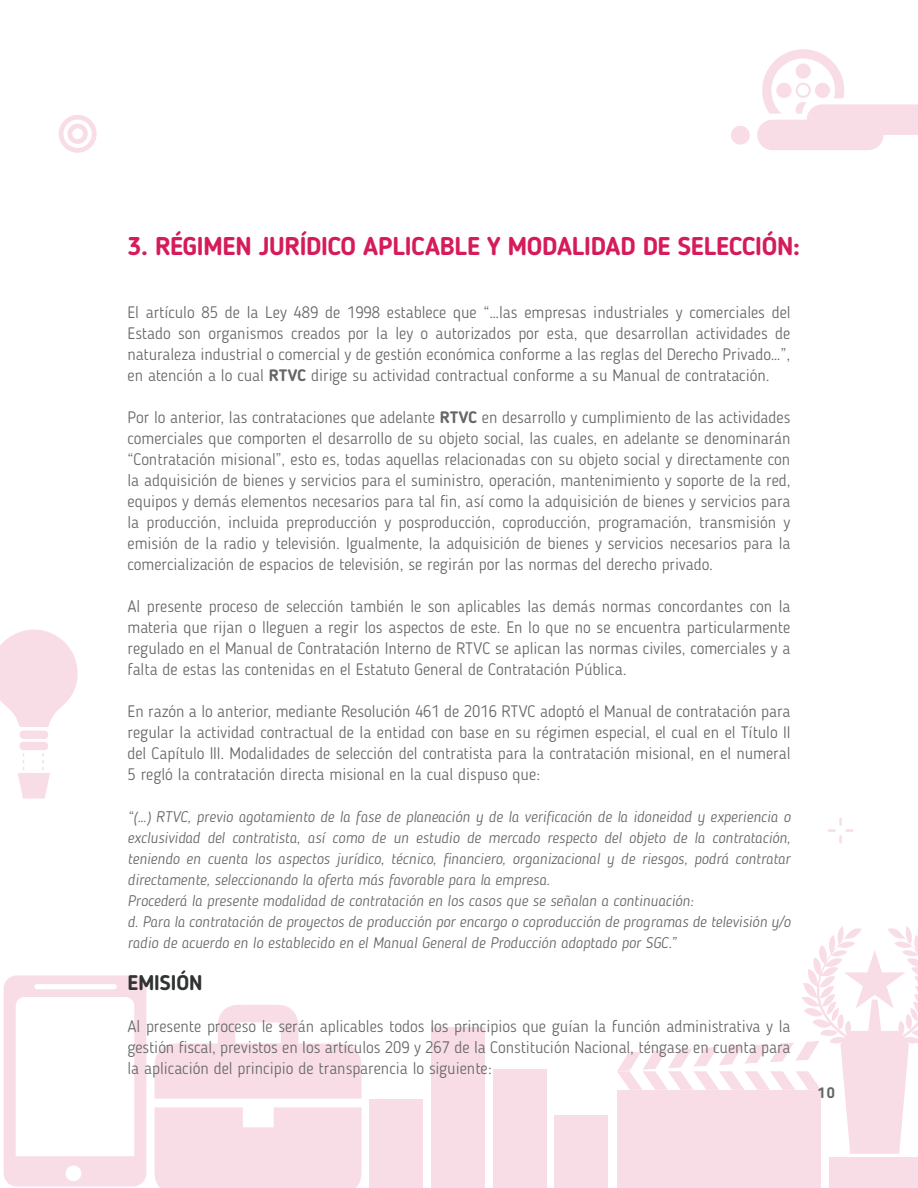
<style>
.page{position:relative;width:918px;height:1188px;background:#fff}
.page>*{position:absolute;margin:0;border:0;box-sizing:border-box;transform-origin:0 0}
.t1{font:700 25.5px "Blogger Sans";letter-spacing:-.01em;color:#d51b5a}
.t2{font:700 21px "Blogger Sans";color:#313232}
.t3{font:300 16.5px/21px "Blogger Sans";color:#666;text-align:justify}
.t4{font:300 16.5px/21px "Blogger Sans";color:#666766;text-align:justify}
.t5{font:italic 300 15.3px/21px "Blogger Sans";color:#666}
.t6{font:700 15px "Blogger Sans";color:#666}
.s1{font-weight:700}
</style>
<div class="page">
<div style="left:731px;top:126px;width:19px;height:19px;background:#f8dde6;border-radius:50%"></div>
<svg style="left:0;top:629px;width:78px;height:170px"></svg>
<div style="left:155px;top:1107px;width:207px;height:81px;background:#f8dde6"></div>
<svg style="left:155px;top:1005px;width:207px;height:94px"></svg>
<svg style="left:59px;top:115px;width:38px;height:38px"></svg>
<svg style="left:828px;top:818px;width:26px;height:26px"></svg>
<div style="left:617px;top:1090px;width:204px;height:98px;background:#f8dde6"></div>
<div style="left:431px;top:1027px;width:54px;height:161px;background:#f8dde6"></div>
<div style="left:493px;top:1070px;width:53px;height:118px;background:#f8dde6"></div>
<div style="left:370px;top:1099px;width:53px;height:89px;background:#f8dde6"></div>
<div style="left:554px;top:1115px;width:54px;height:73px;background:#f8dde6"></div>
<svg style="left:757px;top:49px;width:161px;height:101px"></svg>
<svg style="left:4px;top:975px;width:142px;height:212px"></svg>
<div style="left:829px;top:1157px;width:89px;height:31px;background:#f8dde6"></div>
<svg style="left:617px;top:926px;width:301px;height:228px"></svg>
<h1 class="t1" style="left:128px;top:230px;width:674px">3. RÉGIMEN JURÍDICO APLICABLE Y MODALIDAD DE SELECCIÓN:</h1>
<p class="t3" style="left:128px;top:301px;width:665px">El artículo 85 de la Ley 489 de 1998 establece que “…las empresas industriales y comerciales del Estado son organismos creados por la ley o autorizados por esta, que desarrollan actividades de naturaleza industrial o comercial y de gestión económica conforme a las reglas del Derecho Privado…”, en atención a lo cual <span class="s1">RTVC</span> dirige su actividad contractual conforme a su Manual de contratación.</p>
<p class="t3" style="left:128px;top:406px;width:665px">Por lo anterior, las contrataciones que adelante <span class="s1">RTVC</span> en desarrollo y cumplimiento de las actividades comerciales que comporten el desarrollo de su objeto social, las cuales, en adelante se denominarán “Contratación misional”, esto es, todas aquellas relacionadas con su objeto social y directamente con la adquisición de bienes y servicios para el suministro, operación, mantenimiento y soporte de la red, equipos y demás elementos necesarios para tal fin, así como la adquisición de bienes y servicios para la producción, incluida preproducción y posproducción, coproducción, programación, transmisión y emisión de la radio y televisión. Igualmente, la adquisición de bienes y servicios necesarios para la comercialización de espacios de televisión, se regirán por las normas del derecho privado.</p>
<p class="t3" style="left:128px;top:595px;width:664px">Al presente proceso de selección también le son aplicables las demás normas concordantes con la materia que rijan o lleguen a regir los aspectos de este. En lo que no se encuentra particularmente regulado en el Manual de Contratación Interno de RTVC se aplican las normas civiles, comerciales y a falta de estas las contenidas en el Estatuto General de Contratación Pública.</p>
<p class="t3" style="left:128px;top:700px;width:664px">En razón a lo anterior, mediante Resolución 461 de 2016 RTVC adoptó el Manual de contratación para regular la actividad contractual de la entidad con base en su régimen especial, el cual en el Título II del Capítulo III. Modalidades de selección del contratista para la contratación misional, en el numeral 5 regló la contratación directa misional en la cual dispuso que:</p>
<p class="t5" style="left:128px;top:806px;width:664px">“(…) RTVC, previo agotamiento de la fase de planeación y de la verificación de la idoneidad y experiencia o exclusividad del contratista, así como de un estudio de mercado respecto del objeto de la contratación, teniendo en cuenta los aspectos jurídico, técnico, financiero, organizacional y de riesgos, podrá contratar directamente, seleccionando la oferta más favorable para la empresa.<br>Procederá la presente modalidad de contratación en los casos que se señalan a continuación:<br>d. Para la contratación de proyectos de producción por encargo o coproducción de programas de televisión y/o radio de acuerdo en lo establecido en el Manual General de Producción adoptado por SGC.”</p>
<p class="t2" style="left:128px;top:970px;width:77px">EMISIÓN</p>
<p class="t4" style="left:128px;top:1015px;width:664px">Al presente proceso le serán aplicables todos los principios que guían la función administrativa y la gestión fiscal, previstos en los artículos 209 y 267 de la Constitución Nacional, téngase en cuenta para la aplicación del principio de transparencia lo siguiente:</p>
<p class="t6" style="left:818px;top:1084px;width:19px">10</p>
</div>
